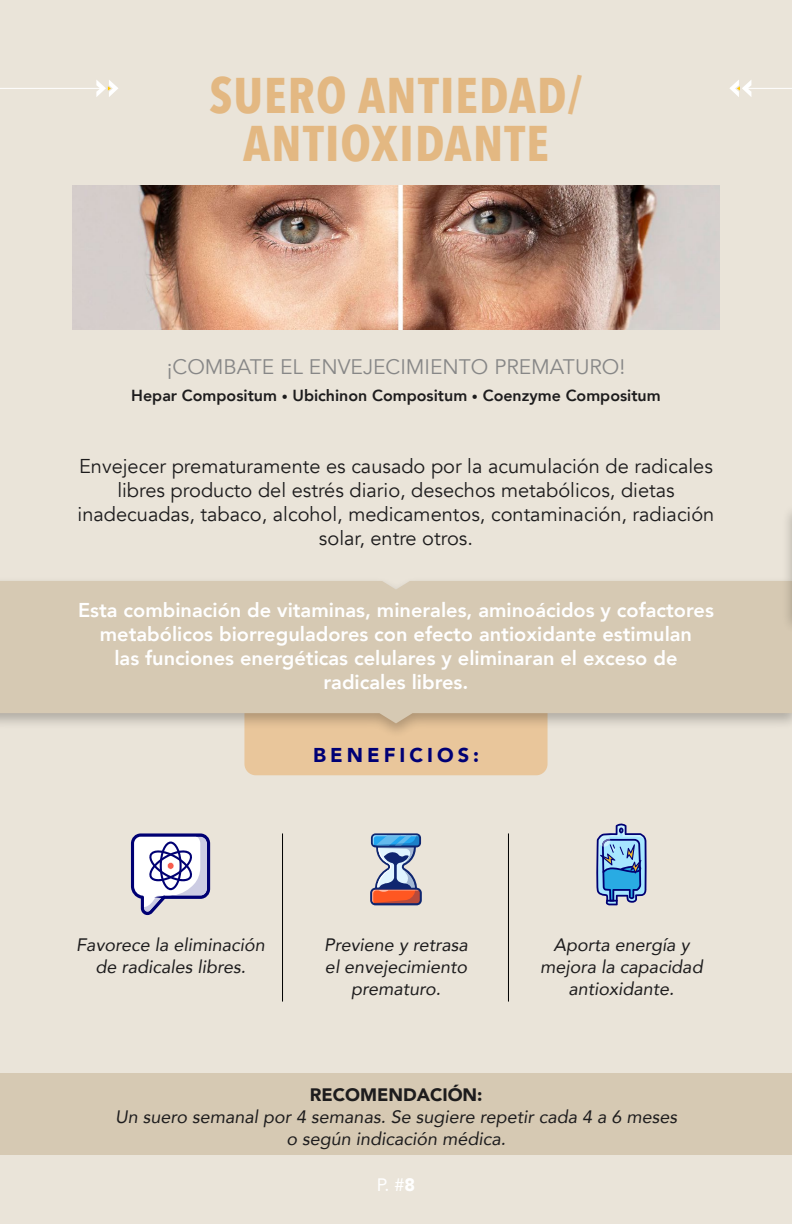
<style>
.page{position:relative;width:792px;height:1224px;background:#eae4d9}
.page>*{position:absolute;margin:0;border:0;box-sizing:border-box;transform-origin:0 0}
.t1{font:700 50px/48px "Avenir Next Condensed";letter-spacing:.025em;color:#e3b882;text-align:center}
.t2{font:21px "Avenir";color:#878787}
.t3{font:20px/24px "Avenir";color:#1d1c1d;text-align:center}
.t4{font:800 20px/24px "Avenir";color:#fff;text-align:center}
.t5{font:900 20px "Avenir";letter-spacing:.2em;color:#000075}
.t6{font:italic 18px/22px "Avenir";color:#1d1c1d;text-align:center}
.t7{font:900 18px "Avenir";color:#1d1c1d}
.t8{font:18px "Avenir";color:#fff}
.t9{font:800 16px "Avenir";color:#1d1c1d}
.s1{font-size:12px}
.s2{font-weight:900}
</style>
<div class="page">
<svg style="left:96px;top:80px;width:22px;height:17px"></svg>
<hr style="left:0;top:88px;width:102px;height:1px;background:#fff">
<svg style="left:596px;top:823px;width:51px;height:82px"></svg>
<svg style="left:729px;top:80px;width:22px;height:17px"></svg>
<hr style="left:746px;top:88px;width:46px;height:1px;background:#fff">
<div style="left:0;top:1073px;width:792px;height:82px;background:#d6c9b3"></div>
<div style="left:244px;top:739px;width:304px;height:36px;background:#e9c69b"></div>
<hr style="left:508px;top:833px;width:1px;height:169px;background:#000">
<hr style="left:282px;top:833px;width:1px;height:169px;background:#000">
<img style="left:72px;top:185px;width:648px;height:144px">
<div style="left:0;top:576px;width:792px;height:163px;background:#000;opacity:.25"></div>
<div style="left:0;top:581px;width:792px;height:142px;background:#d6c9b3"></div>
<div style="left:781px;top:504px;width:11px;height:139px;background:#000;opacity:.25"></div>
<svg style="left:131px;top:833px;width:79px;height:82px"></svg>
<svg style="left:370px;top:833px;width:52px;height:72px"></svg>
<h1 class="t1" style="left:209px;top:72px;width:375px">SUERO ANTIEDAD/<br>ANTIOXIDANTE</h1>
<p class="t2" style="left:167px;top:355px;width:460px">¡COMBATE EL ENVEJECIMIENTO PREMATURO!</p>
<p class="t9" style="left:131px;top:383px;width:531px">Hepar Compositum <span class="s1">•</span> Ubichinon Compositum <span class="s1">•</span> Coenzyme Compositum</p>
<p class="t3" style="left:78px;top:455px;width:638px">Envejecer prematuramente es causado por la acumulación de radicales libres producto del estrés diario, desechos metabólicos, dietas inadecuadas, tabaco, alcohol, medicamentos, contaminación, radiación solar, entre otros.</p>
<p class="t4" style="left:78px;top:599px;width:637px">Esta combinación de vitaminas, minerales, aminoácidos y cofactores metabólicos biorreguladores con efecto antioxidante estimulan<br>las funciones energéticas celulares y eliminaran el exceso de radicales libres.</p>
<p class="t5" style="left:313px;top:737px;width:167px">BENEFICIOS:</p>
<p class="t6" style="left:76px;top:934px;width:190px">Favorece la eliminación de radicales libres.</p>
<p class="t6" style="left:324px;top:934px;width:145px">Previene y retrasa el envejecimiento prematuro.</p>
<p class="t6" style="left:540px;top:934px;width:164px">Aporta energía y mejora la capacidad antioxidante.</p>
<p class="t7" style="left:310px;top:1080px;width:174px">RECOMENDACIÓN:</p>
<p class="t6" style="left:115px;top:1106px;width:564px">Un suero semanal por 4 semanas. Se sugiere repetir cada 4 a 6 meses o según indicación médica.</p>
<p class="t8" style="left:377px;top:1170px;width:40px">P. #<span class="s2">8</span></p>
</div>
